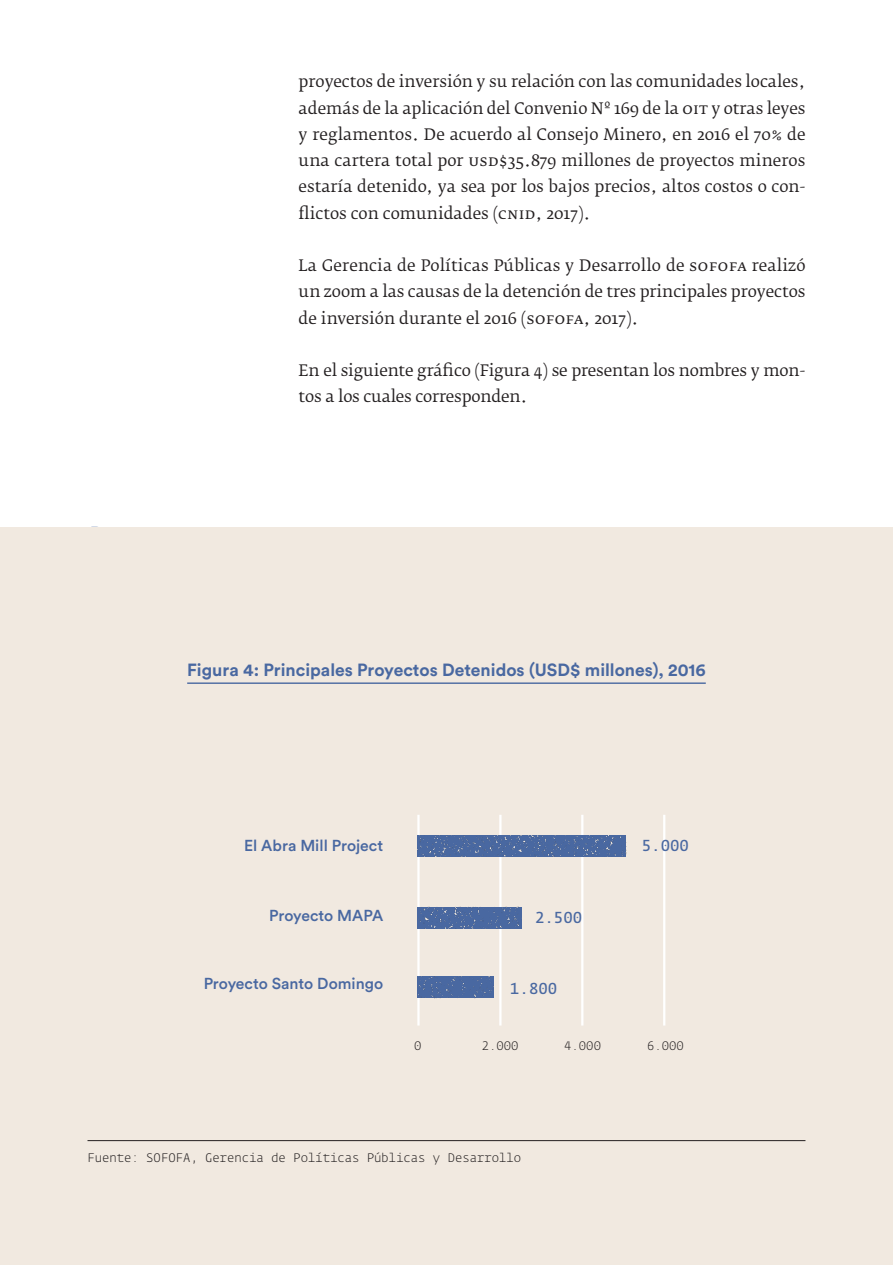
<style>
.page{position:relative;width:893px;height:1265px;background:#fff}
.page>*{position:absolute;margin:0;border:0;box-sizing:border-box;transform-origin:0 0}
.t1{font:700 17.5px "Circular Std";color:#4968a1}
.Texto_continuo{font:15.75px/26.2px "Fedra Serif B Pro";color:#231f20;text-align:justify}
.t2{font:500 15.75px "Circular Std";color:#4968a1}
.t3{font:15.75px "Fedra Mono";color:#4968a1}
.t4{font:300 12.25px "Fedra Mono";color:#231f20}
</style>
<div class="page">
<div style="left:0;top:527px;width:893px;height:738px;background:#f1e9e0"></div>
<hr style="left:187px;top:682px;width:519px;height:2px;background:#4968a1">
<hr style="left:417px;top:815px;width:3px;height:211px;background:#fff">
<hr style="left:499px;top:815px;width:3px;height:211px;background:#fff">
<hr style="left:581px;top:815px;width:2px;height:211px;background:#fff">
<hr style="left:663px;top:815px;width:2px;height:211px;background:#fff">
<img style="left:417px;top:835px;width:209px;height:22px">
<img style="left:417px;top:907px;width:105px;height:21px">
<img style="left:417px;top:977px;width:77px;height:21px">
<hr style="left:88px;top:1140px;width:717px;height:1px;background:#231f20">
<p class="Texto_continuo" style="left:299px;top:69px;width:509px">proyectos de inversión y su relación con las comunidades locales, además de la aplicación del Convenio Nº 169 de la OIT y otras leyes y reglamentos. De acuerdo al Consejo Minero, en 2016 el 70% de una cartera total por USD$35.879 millones de proyectos mineros estaría detenido, ya sea por los bajos precios, altos costos o con&shy;flictos con comunidades (CNID, 2017).</p>
<p class="Texto_continuo" style="left:299px;top:252px;width:508px">La Gerencia de Políticas Públicas y Desarrollo de SOFOFA realizó un zoom a las causas de la detención de tres principales proyectos de inversión durante el 2016 (SOFOFA, 2017).</p>
<p class="Texto_continuo" style="left:299px;top:357px;width:508px">En el siguiente gráfico (Figura 4) se presentan los nombres y mon&shy;tos a los cuales corresponden.</p>
<p class="t1" style="left:187px;top:659px;width:520px">Figura 4: Principales Proyectos Detenidos (USD$ millones), 2016</p>
<p class="t2" style="left:244px;top:836px;width:141px">El Abra Mill Project</p>
<p class="t3" style="left:642px;top:835px;width:49px">5.000</p>
<p class="t2" style="left:269px;top:906px;width:115px">Proyecto MAPA</p>
<p class="t2" style="left:204px;top:974px;width:181px">Proyecto Santo Domingo</p>
<p class="t3" style="left:535px;top:908px;width:49px">2.500</p>
<p class="t3" style="left:510px;top:979px;width:49px">1.800</p>
<p class="t4" style="left:414px;top:1039px;width:9px">0</p>
<p class="t4" style="left:482px;top:1039px;width:38px">2.000</p>
<p class="t4" style="left:564px;top:1039px;width:38px">4.000</p>
<p class="t4" style="left:647px;top:1039px;width:38px">6.000</p>
<p class="t4" style="left:88px;top:1151px;width:435px">Fuente: SOFOFA, Gerencia de Políticas Públicas y Desarrollo</p>
</div>
